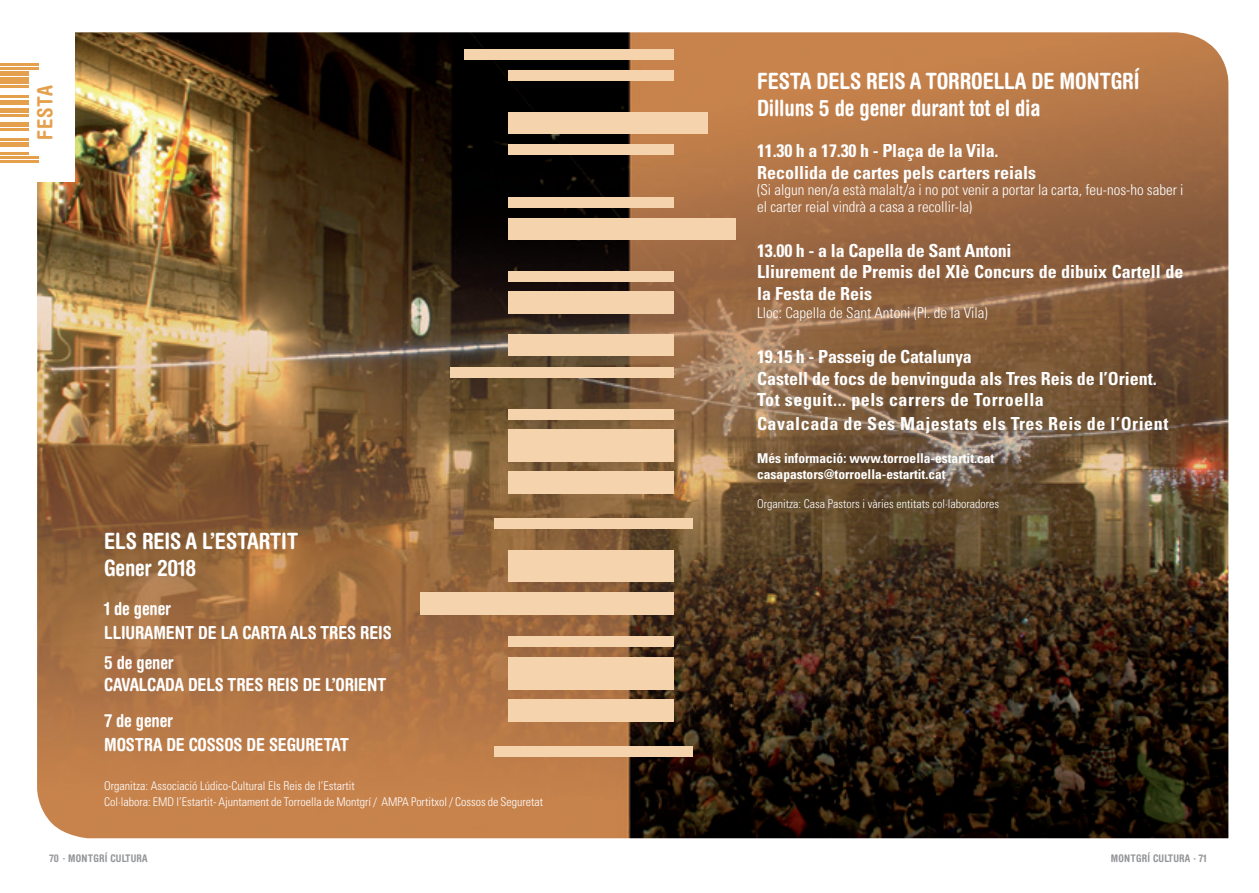
<style>
.page{position:relative;width:1259px;height:893px;background:#fff}
.page>*{position:absolute;margin:0;border:0;box-sizing:border-box;transform-origin:0 0}
.t1{font:700 condensed 22.5px/27px "Helvetica Rounded LT Std";letter-spacing:-.01em;color:#fff}
.t2{font:700 condensed 21px "Helvetica Rounded LT Std";letter-spacing:.03em;color:#e5a04d}
.t3{font:700 condensed 18px/21.6px "Univers LT Std";color:#fff}
.t4{font:700 condensed 18px/23.4px "Helvetica Rounded LT Std";letter-spacing:-.01em;color:#fff}
.t5{font:700 condensed 18px "Univers LT Std";letter-spacing:.03em;color:#fff}
.t6{font:300 condensed 15px/16.5px "Univers LT Std";color:#fff}
.t7{font:700 condensed 13.5px/16.5px "Univers LT Std";color:#fff}
.t8{font:300 condensed 12px/16.5px "Univers LT Std";color:#fff}
.t9{font:700 condensed 10.5px "Helvetica Rounded LT Std";letter-spacing:.02em;color:#939598}
</style>
<div class="page">
<img style="left:37px;top:32px;width:1192px;height:807px">
<div style="left:0;top:31px;width:74px;height:151px;background:#fff"></div>
<div style="left:465px;top:49px;width:209px;height:10px;background:#f5d4ad"></div>
<div style="left:508px;top:70px;width:166px;height:11px;background:#f5d4ad"></div>
<div style="left:507px;top:112px;width:200px;height:22px;background:#f5d4ad"></div>
<div style="left:508px;top:144px;width:166px;height:11px;background:#f5d4ad"></div>
<div style="left:508px;top:197px;width:166px;height:11px;background:#f5d4ad"></div>
<div style="left:508px;top:218px;width:228px;height:22px;background:#f5d4ad"></div>
<div style="left:508px;top:271px;width:166px;height:11px;background:#f5d4ad"></div>
<div style="left:508px;top:292px;width:166px;height:22px;background:#f5d4ad"></div>
<div style="left:508px;top:334px;width:166px;height:22px;background:#f5d4ad"></div>
<div style="left:450px;top:367px;width:224px;height:10px;background:#f5d4ad"></div>
<div style="left:508px;top:409px;width:166px;height:11px;background:#f5d4ad"></div>
<div style="left:508px;top:637px;width:166px;height:10px;background:#f5d4ad"></div>
<div style="left:508px;top:429px;width:166px;height:33px;background:#f5d4ad"></div>
<div style="left:508px;top:657px;width:166px;height:33px;background:#f5d4ad"></div>
<div style="left:508px;top:472px;width:166px;height:22px;background:#f5d4ad"></div>
<div style="left:494px;top:519px;width:198px;height:10px;background:#f5d4ad"></div>
<div style="left:508px;top:550px;width:166px;height:32px;background:#f5d4ad"></div>
<div style="left:420px;top:593px;width:254px;height:22px;background:#f5d4ad"></div>
<hr style="left:0;top:160px;width:38px;height:2px;background:#e5a04d">
<hr style="left:0;top:156px;width:38px;height:2px;background:#e5a04d">
<hr style="left:0;top:152px;width:29px;height:2px;background:#e5a04d">
<hr style="left:0;top:142px;width:29px;height:4px;background:#e5a04d">
<hr style="left:0;top:138px;width:29px;height:2px;background:#e5a04d">
<hr style="left:0;top:128px;width:29px;height:2px;background:#e5a04d">
<hr style="left:0;top:122px;width:29px;height:4px;background:#e5a04d">
<hr style="left:0;top:114px;width:29px;height:2px;background:#e5a04d">
<hr style="left:0;top:108px;width:29px;height:4px;background:#e5a04d">
<hr style="left:0;top:100px;width:29px;height:4px;background:#e5a04d">
<hr style="left:0;top:96px;width:29px;height:2px;background:#e5a04d">
<hr style="left:0;top:86px;width:29px;height:2px;background:#e5a04d">
<div style="left:0;top:78px;width:29px;height:6px;background:#e5a04d"></div>
<hr style="left:0;top:72px;width:29px;height:4px;background:#e5a04d">
<hr style="left:0;top:68px;width:38px;height:2px;background:#e5a04d">
<hr style="left:0;top:64px;width:38px;height:2px;background:#e5a04d">
<div style="left:508px;top:699px;width:166px;height:22px;background:#f5d4ad"></div>
<div style="left:494px;top:746px;width:198px;height:11px;background:#f5d4ad"></div>
<p class="t2" style="left:32px;top:140px;width:56px;rotate:-90deg">FESTA</p>
<p class="t1" style="left:104px;top:527px;width:196px">ELS REIS A L’ESTARTIT<br>Gener 2018</p>
<p class="t4" style="left:104px;top:597px;width:289px">1 de gener<br>LLIURAMENT DE LA CARTA ALS TRES REIS</p>
<p class="t4" style="left:104px;top:652px;width:284px;line-height:21.6px">5 de gener<br>CAVALCADA DELS TRES REIS DE L’ORIENT</p>
<p class="t4" style="left:104px;top:709px;width:246px">7 de gener<br>MOSTRA DE COSSOS DE SEGURETAT</p>
<p class="t8" style="left:104px;top:777px;width:440px">Organitza: Associació Lúdico-Cultural Els Reis de l’Estartit<br>Col·labora: EMD l’Estartit- Ajuntament de Torroella de Montgrí / AMPA Portitxol / Cossos de Seguretat</p>
<p class="t1" style="left:757px;top:67px;width:384px">FESTA DELS REIS A TORROELLA DE MONTGRÍ<br>Dilluns 5 de gener durant tot el dia</p>
<p class="t3" style="left:757px;top:140px;width:280px">11.30 h a 17.30 h - Plaça de la Vila.<br>Recollida de cartes pels carters reials</p>
<p class="t6" style="left:757px;top:182px;width:428px">(Si algun nen/a està malalt/a i no pot venir a portar la carta, feu-nos-ho saber i el carter reial vindrà a casa a recollir-la)</p>
<p class="t3" style="left:757px;top:239px;width:428px">13.00 h - a la Capella de Sant Antoni<br>Lliurement de Premis del XIè Concurs de dibuix Cartell de la Festa de Reis</p>
<p class="t6" style="left:757px;top:304px;width:232px">Lloc: Capella de Sant Antoni (Pl. de la Vila)</p>
<p class="t3" style="left:757px;top:346px;width:401px">19.15 h - Passeig de Catalunya<br>Castell de focs de benvinguda als Tres Reis de l’Orient.<br>Tot seguit... pels carrers de Torroella</p>
<p class="t5" style="left:757px;top:412px;width:413px">Cavalcada de Ses Majestats els Tres Reis de l’Orient</p>
<p class="t7" style="left:757px;top:449px;width:239px">Més informació: www.torroella-estartit.cat casapastors@torroella-estartit.cat</p>
<p class="t8" style="left:757px;top:495px;width:243px">Organitza: Casa Pastors i vàries entitats col·laboradores</p>
<p class="t9" style="left:49px;top:852px;width:100px">70 · MONTGRÍ CULTURA</p>
<p class="t9" style="left:1111px;top:852px;width:97px">MONTGRÍ CULTURA · 71</p>
</div>
